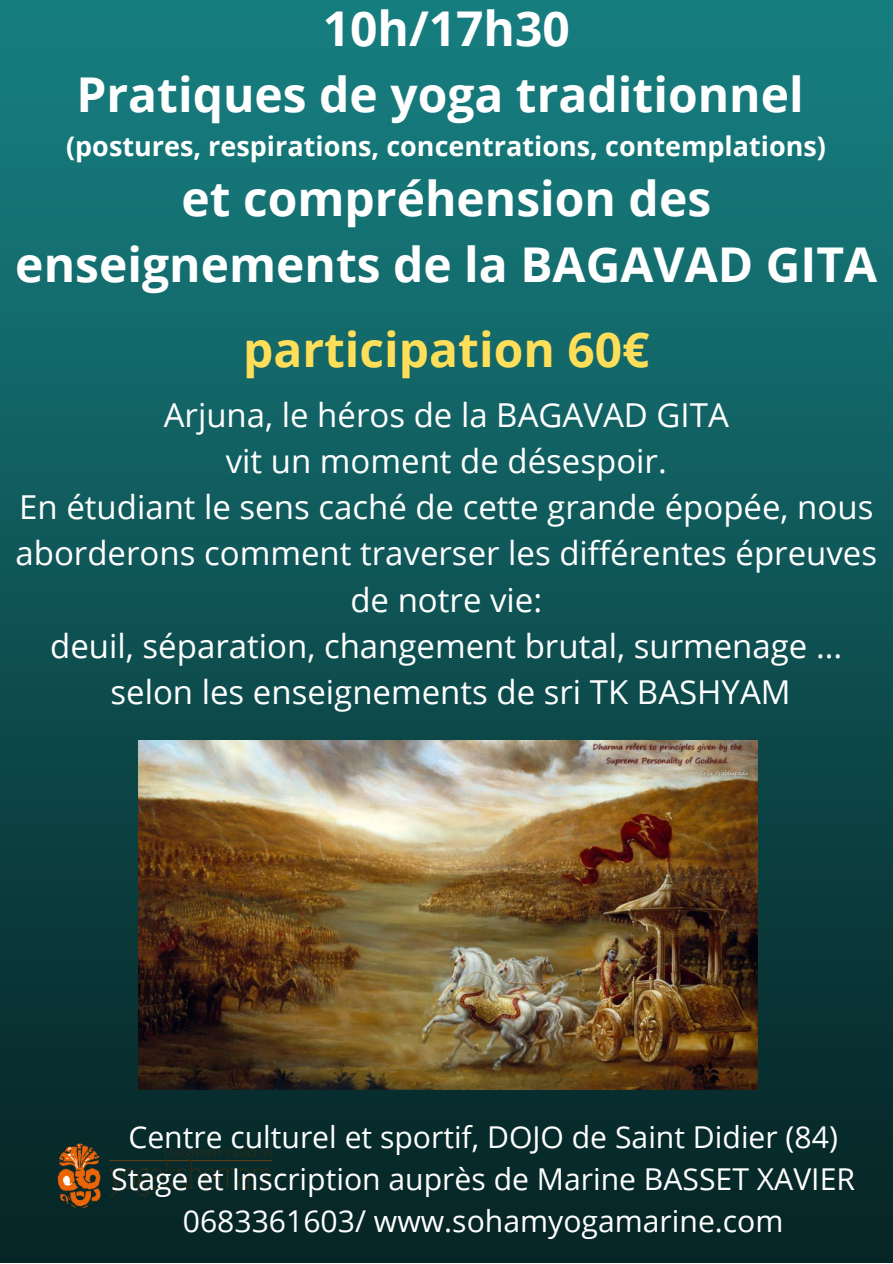
<style>
.page{position:relative;width:893px;height:1264px;background:#fff}
.page>*{position:absolute;margin:0;border:0;box-sizing:border-box;transform-origin:0 0}
.t1{font:700 48px/66.3px "Open Sans";color:#fff;text-align:center}
.t2{font:700 48px "Open Sans";color:#ffde59}
.t3{font:33px/46px "Open Sans";color:#fff;text-align:center}
.t4{font:30.15px "Open Sans";color:#fff}
.t5{font:700 27px "Open Sans";color:#fff}
</style>
<div class="page">
<img style="left:0;top:0;width:892px;height:1262px">
<img style="left:36px;top:1083px;width:253px;height:179px">
<img style="left:138px;top:741px;width:619px;height:348px">
<p class="t1" style="left:323px;top:-6px;width:249px">10h/17h30</p>
<p class="t1" style="left:76px;top:60px;width:728px">Pratiques de yoga traditionnel</p>
<p class="t5" style="left:66px;top:127px;width:761px">(postures, respirations, concentrations, contemplations)</p>
<p class="t1" style="left:15px;top:164px;width:863px">et compréhension des enseignements de la BAGAVAD GITA</p>
<p class="t2" style="left:243px;top:316px;width:408px">participation 60€</p>
<p class="t3" style="left:164px;top:391px;width:566px">Arjuna, le héros de la BAGAVAD GITA</p>
<p class="t3" style="left:226px;top:437px;width:442px">vit un moment de désespoir.</p>
<p class="t3" style="left:15px;top:483px;width:863px">En étudiant le sens caché de cette grande épopée, nous aborderons comment traverser les différentes épreuves de notre vie:</p>
<p class="t3" style="left:50px;top:622px;width:793px">deuil, séparation, changement brutal, surmenage ...</p>
<p class="t3" style="left:110px;top:668px;width:681px">selon les enseignements de sri TK BASHYAM</p>
<p class="t4" style="left:128px;top:1115px;width:711px">Centre culturel et sportif, DOJO de Saint Didier (84)</p>
<p class="t4" style="left:111px;top:1157px;width:745px">Stage et Inscription auprès de Marine BASSET XAVIER</p>
<p class="t4" style="left:183px;top:1199px;width:602px">0683361603/ www.sohamyogamarine.com</p>
</div>
